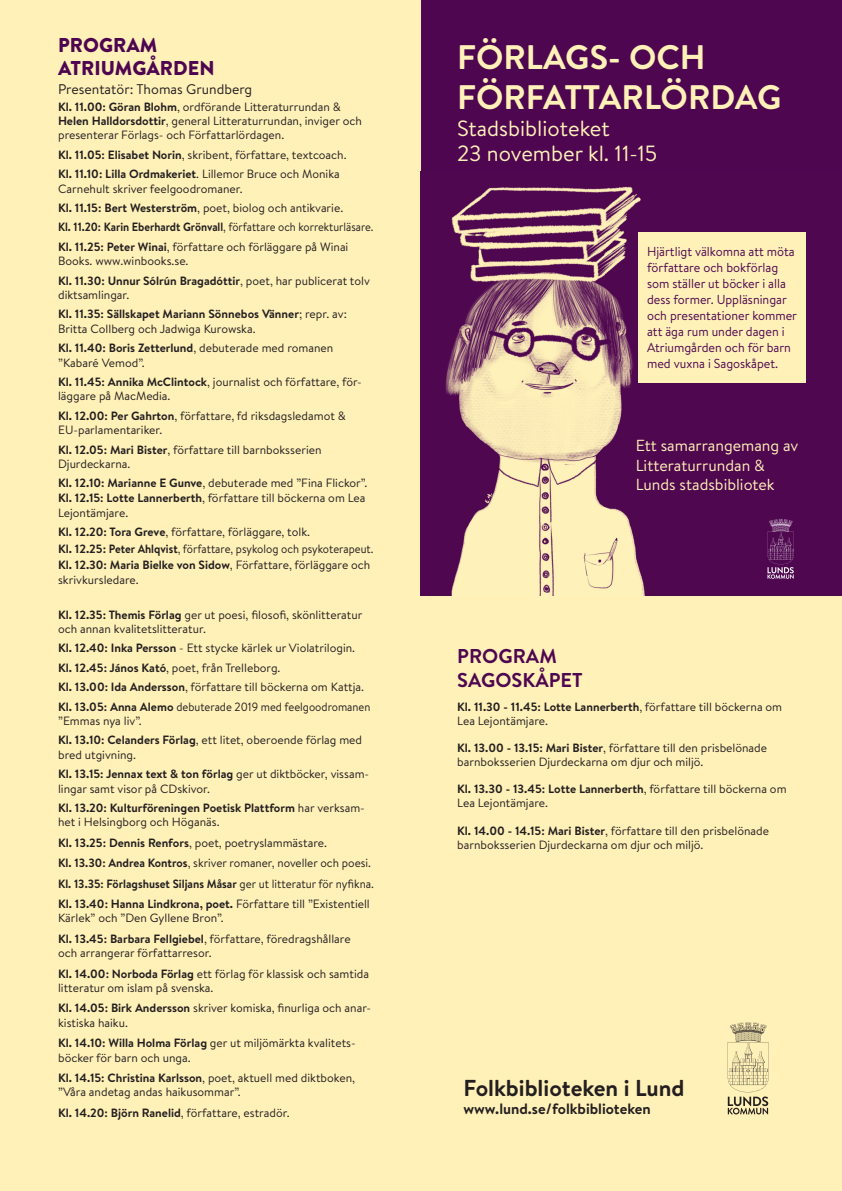
<style>
.page{position:relative;width:842px;height:1191px;background:#fff1b8}
.page>*{position:absolute;margin:0;border:0;box-sizing:border-box;transform-origin:0 0}
.t1{font:700 34px "Brandon Text";color:#fff1b8}
.t2{font:700 23px "Brandon Text";color:#231f20}
.t3{font:22px "Brandon Text";color:#fff1b8}
.t4{font:900 20px "Brandon Text";color:#4f0650}
.t5{font:700 20px "Brandon Text";color:#4f0650}
.t6{font:16px "Brandon Text";color:#fff1b8}
.t7{font:700 15px "Brandon Text";color:#231f20}
.t8{font:14px "Brandon Text";color:#231f20}
.t9{font:13px/16px "Brandon Text";color:#4f0650;scale:.96 1}
.t10{font:12px/14.4px "Brandon Text";color:#231f20}
.t11{font:700 12px/14.4px "Brandon Text";color:#231f20}
.t12{font:12px/14.4px "Brandon Text";color:#231f20;scale:.93 1}
.t13{font:700 12px "Brandon Text";color:#231f20;scale:.92 1}
.t14{font:700 12px "Brandon Text";color:#231f20;scale:.95 1}
.s1{font-weight:700}
.s2{font-weight:400}
</style>
<div class="page">
<div style="left:421px;top:0;width:421px;height:189px;background:#4f0650"></div>
<svg style="left:728px;top:1022px;width:40px;height:92px"></svg>
<img style="left:421px;top:186px;width:421px;height:409px">
<div style="left:639px;top:232px;width:167px;height:151px;background:#fff1b8"></div>
<svg style="left:767px;top:519px;width:27px;height:60px;background:#6f3470"></svg>
<p class="t4" style="left:58px;top:31px;width:101px">PROGRAM</p>
<p class="t4" style="left:58px;top:54px;width:158px">ATRIUMGÅRDEN</p>
<p class="t8" style="left:58px;top:80px;width:196px">Presentatör: Thomas Grundberg</p>
<p class="t10" style="left:58px;top:99px;width:305px"><span class="s1">Kl. 11.00: Göran Blohm</span>, ordförande Litteraturrundan &amp;<br><span class="s1">Helen Halldorsdottir</span>, general Litteraturrundan, inviger och presenterar Förlags- och Författarlördagen.</p>
<p class="t10" style="left:58px;top:147px;width:290px"><span class="s1">Kl. 11.05: Elisabet Norin</span>, skribent, författare, textcoach.</p>
<p class="t10" style="left:58px;top:166px;width:283px"><span class="s1">Kl. 11.10: Lilla Ordmakeriet</span>. Lillemor Bruce och Monika<br>Carnehult skriver feelgoodromaner.</p>
<p class="t10" style="left:58px;top:200px;width:287px"><span class="s1">Kl. 11.15: Bert Westerström</span>, poet, biolog och antikvarie.</p>
<p class="t13" style="left:58px;top:219px;width:344px">Kl. 11.20: Karin Eberhardt Grönvall<span class="s2">, författare och korrekturläsare.</span></p>
<p class="t10" style="left:58px;top:239px;width:292px"><span class="s1">Kl. 11.25: Peter Winai</span>, författare och förläggare på Winai<br>Books. www.winbooks.se.</p>
<p class="t10" style="left:58px;top:273px;width:313px"><span class="s1">Kl. 11.30: Unnur Sólrún Bragadóttir</span>, poet, har publicerat tolv diktsamlingar.</p>
<p class="t11" style="left:58px;top:307px;width:290px">Kl. 11.35: Sällskapet Mariann Sönnebos Vänner<span class="s2">; repr. av:</span></p>
<p class="t10" style="left:58px;top:321px;width:199px">Britta Collberg och Jadwiga Kurowska.</p>
<p class="t11" style="left:58px;top:340px;width:277px">Kl. 11.40: Boris Zetterlund<span class="s2">, debuterade med romanen</span></p>
<p class="t10" style="left:58px;top:355px;width:88px">”Kabaré Vemod”.</p>
<p class="t10" style="left:58px;top:374px;width:305px"><span class="s1">Kl. 11.45: Annika McClintock</span>, journalist och författare, för&shy;läggare på MacMedia.</p>
<p class="t10" style="left:58px;top:408px;width:289px"><span class="s1">Kl. 12.00: Per Gahrton</span>, författare, fd riksdagsledamot &amp;<br>EU-parlamentariker.</p>
<p class="t10" style="left:58px;top:442px;width:265px"><span class="s1">Kl. 12.05: Mari Bister</span>, författare till barnboksserien</p>
<p class="t10" style="left:58px;top:456px;width:74px">Djurdeckarna.</p>
<p class="t10" style="left:58px;top:476px;width:311px"><span class="s1">Kl. 12.10: Marianne E Gunve</span>, debuterade med ”Fina Flickor”.</p>
<p class="t10" style="left:58px;top:491px;width:309px"><span class="s1">Kl. 12.15: Lotte Lannerberth</span>, författare till böckerna om Lea<br>Lejontämjare.</p>
<p class="t10" style="left:58px;top:524px;width:253px"><span class="s1">Kl. 12.20: Tora Greve</span>, författare, förläggare, tolk.</p>
<p class="t12" style="left:58px;top:541px;width:341px"><span class="s1">Kl. 12.25: Peter Ahlqvist</span>, författare, psykolog och psykoterapeut.</p>
<p class="t10" style="left:58px;top:557px;width:314px"><span class="s1">Kl. 12.30: Maria Bielke von Sidow</span>, Författare, förläggare och skrivkursledare.</p>
<p class="t10" style="left:58px;top:607px;width:306px"><span class="s1">Kl. 12.35: Themis Förlag</span> ger ut poesi, filosofi, skönlitteratur och annan kvalitetslitteratur.</p>
<p class="t10" style="left:58px;top:640px;width:299px"><span class="s1">Kl. 12.40: Inka Persson</span> - Ett stycke kärlek ur Violatrilogin.</p>
<p class="t10" style="left:58px;top:660px;width:224px"><span class="s1">Kl. 12.45: János Kató</span>, poet, från Trelleborg.</p>
<p class="t10" style="left:58px;top:679px;width:307px"><span class="s1">Kl. 13.00: Ida Andersson</span>, författare till böckerna om Kattja.</p>
<p class="t12" style="left:58px;top:699px;width:337px"><span class="s1">Kl. 13.05: Anna Alemo</span> debuterade 2019 med feelgoodromanen ”Emmas nya liv”.</p>
<p class="t10" style="left:58px;top:732px;width:305px"><span class="s1">Kl. 13.10: Celanders Förlag</span>, ett litet, oberoende förlag med bred utgivning.</p>
<p class="t10" style="left:58px;top:766px;width:313px"><span class="s1">Kl. 13.15: Jennax text &amp; ton förlag</span> ger ut diktböcker, vissam&shy;lingar samt visor på CDskivor.</p>
<p class="t11" style="left:58px;top:800px;width:308px">Kl. 13.20: Kulturföreningen Poetisk Plattform <span class="s2">har verksam&shy;het i Helsingborg och Höganäs.</span></p>
<p class="t10" style="left:58px;top:835px;width:270px"><span class="s1">Kl. 13.25: Dennis Renfors</span>, poet, poetryslammästare.</p>
<p class="t10" style="left:58px;top:855px;width:314px"><span class="s1">Kl. 13.30: Andrea Kontros</span>, skriver romaner, noveller och poesi.</p>
<p class="t14" style="left:58px;top:875px;width:334px">Kl. 13.35: Förlagshuset Siljans Måsar <span class="s2">ger ut litteratur för nyfikna.</span></p>
<p class="t10" style="left:58px;top:896px;width:313px"><span class="s1">Kl. 13.40: Hanna Lindkrona, poet.</span> Författare till ”Existentiell<br>Kärlek” och ”Den Gyllene Bron”.</p>
<p class="t10" style="left:58px;top:931px;width:294px"><span class="s1">Kl. 13.45: Barbara Fellgiebel</span>, författare, föredragshållare</p>
<p class="t10" style="left:58px;top:945px;width:155px">och arrangerar författarresor.</p>
<p class="t10" style="left:58px;top:966px;width:312px"><span class="s1">Kl. 14.00: Norboda Förlag</span> ett förlag för klassisk och samtida litteratur om islam på svenska.</p>
<p class="t10" style="left:58px;top:1000px;width:314px"><span class="s1">Kl. 14.05: Birk Andersson</span> skriver komiska, finurliga och anar&shy;kistiska haiku.</p>
<p class="t10" style="left:58px;top:1035px;width:299px"><span class="s1">Kl. 14.10: Willa Holma Förlag</span> ger ut miljömärkta kvalitets&shy;böcker för barn och unga.</p>
<p class="t10" style="left:58px;top:1070px;width:298px"><span class="s1">Kl. 14.15: Christina Karlsson</span>, poet, aktuell med diktboken, ”Våra andetag andas haikusommar”.</p>
<p class="t11" style="left:58px;top:1105px;width:233px">Kl. 14.20: Björn Ranelid<span class="s2">, författare, estradör.</span></p>
<p class="t1" style="left:457px;top:34px;width:250px">FÖRLAGS- OCH</p>
<p class="t1" style="left:457px;top:74px;width:326px">FÖRFATTARLÖRDAG</p>
<p class="t3" style="left:457px;top:113px;width:154px">Stadsbiblioteket</p>
<p class="t3" style="left:457px;top:138px;width:202px">23 november kl. 11-15</p>
<p class="t9" style="left:647px;top:243px;width:155px">Hjärtligt välkomna att möta författare och bokförlag</p>
<p class="t9" style="left:647px;top:275px;width:158px">som ställer ut böcker i alla dess former. Uppläsningar och presentationer kommer att äga rum under dagen i<br>Atriumgården och för barn med vuxna i Sagoskåpet.</p>
<p class="t6" style="left:636px;top:435px;width:164px">Ett samarrangemang av</p>
<p class="t6" style="left:636px;top:454px;width:131px">Litteraturrundan &amp;</p>
<p class="t6" style="left:636px;top:473px;width:140px">Lunds stadsbibliotek</p>
<p class="t5" style="left:457px;top:642px;width:101px">PROGRAM</p>
<p class="t5" style="left:457px;top:666px;width:127px">SAGOSKÅPET</p>
<p class="t10" style="left:457px;top:699px;width:326px"><span class="s1">Kl. 11.30 - 11.45: Lotte Lannerberth</span>, författare till böckerna om<br>Lea Lejontämjare.</p>
<p class="t10" style="left:457px;top:740px;width:311px"><span class="s1">Kl. 13.00 - 13.15: Mari Bister</span>, författare till den prisbelönade barnboksserien Djurdeckarna om djur och miljö.</p>
<p class="t10" style="left:457px;top:781px;width:331px"><span class="s1">Kl. 13.30 - 13.45: Lotte Lannerberth</span>, författare till böckerna om<br>Lea Lejontämjare.</p>
<p class="t10" style="left:457px;top:822px;width:313px"><span class="s1">Kl. 14.00 - 14.15: Mari Bister</span>, författare till den prisbelönade barnboksserien Djurdeckarna om djur och miljö.</p>
<p class="t2" style="left:463px;top:1071px;width:223px">Folkbiblioteken i Lund</p>
<p class="t7" style="left:463px;top:1098px;width:189px">www.lund.se/folkbiblioteken</p>
</div>
